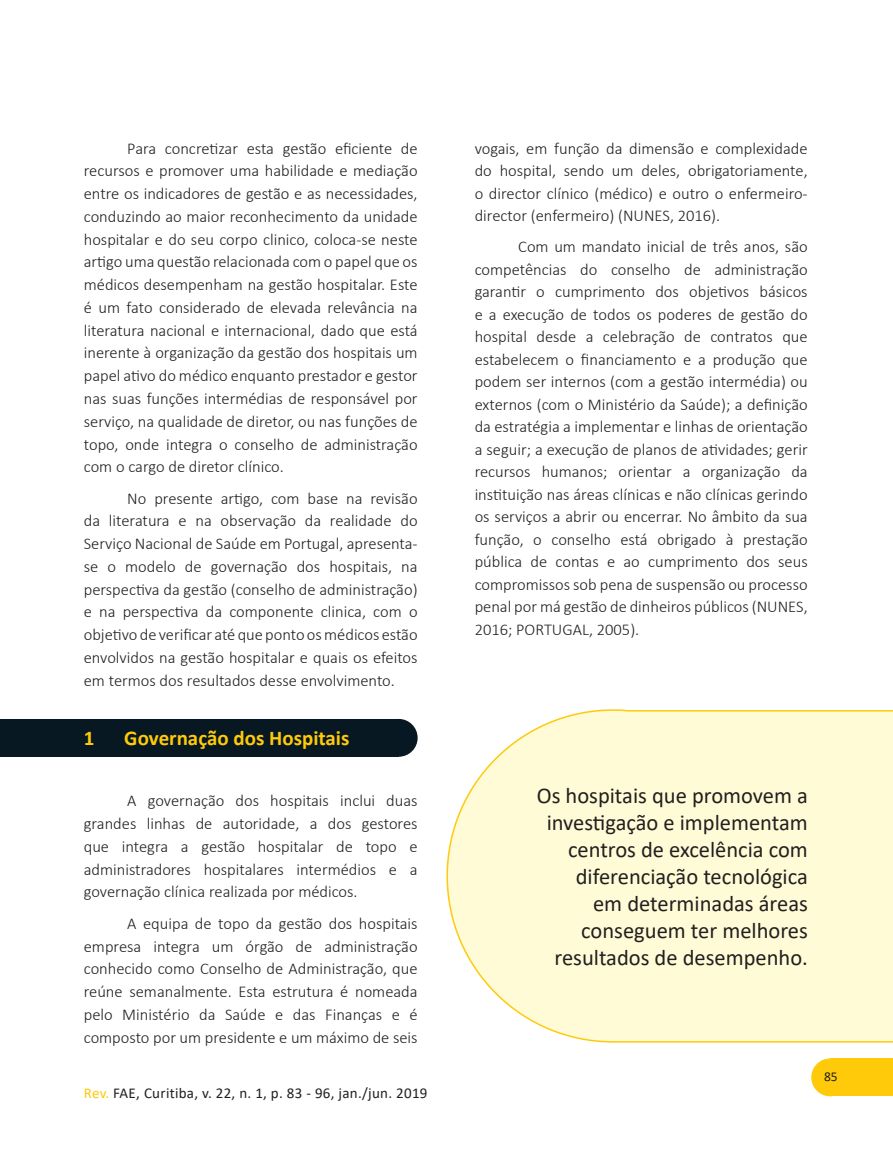
<style>
.page{position:relative;width:893px;height:1149px;background:#fff}
.page>*{position:absolute;margin:0;border:0;box-sizing:border-box;transform-origin:0 0}
.Olho{font:22.5px/27px "Calibri";color:#231f20;text-align:right}
.T1_copy{font:700 21px "Calibri";color:#feca0a}
.Texto_PN{font:300 16.5px/22.8px "Calibri";color:#231f20;text-align:justify}
.t1{font:15px "Calibri";letter-spacing:.02em;color:#231f20}
.t2{font:13.5px "Calibri";color:#231f20}
.s1{color:#feca0a}
</style>
<div class="page">
<div style="left:830px;top:1058px;width:63px;height:37px;background:#feca0a"></div>
<div style="left:811px;top:1058px;width:38px;height:37px;background:#feca0a;border-radius:50%"></div>
<div style="left:0;top:718px;width:399px;height:38px;background:#071822"></div>
<div style="left:380px;top:718px;width:38px;height:38px;background:#071822;border-radius:50%"></div>
<svg style="left:446px;top:709px;width:447px;height:333px;background:#fefad7"></svg>
<p class="Texto_PN" style="left:84px;top:136px;width:335px;text-indent:44px">Para concretizar esta gestão eficiente de recursos e promover uma habilidade e mediação entre os indicadores de gestão e as necessidades, conduzindo ao maior reconhecimento da unidade hospitalar e do seu corpo clinico, coloca-se neste artigo uma questão relacionada com o papel que os médicos desempenham na gestão hospitalar. Este é um fato considerado de elevada relevância na literatura nacional e internacional, dado que está inerente à organização da gestão dos hospitais um papel ativo do médico enquanto prestador e gestor nas suas funções intermédias de responsável por serviço, na qualidade de diretor, ou nas funções de topo, onde integra o conselho de administração com o cargo de diretor clínico.</p>
<p class="Texto_PN" style="left:84px;top:486px;width:335px;text-indent:44px">No presente artigo, com base na revisão da literatura e na observação da realidade do Serviço Nacional de Saúde em Portugal, apresenta&shy;se o modelo de governação dos hospitais, na perspectiva da gestão (conselho de administração) e na perspectiva da componente clinica, com o objetivo de verificar até que ponto os médicos estão envolvidos na gestão hospitalar e quais os efeitos em termos dos resultados desse envolvimento.</p>
<p class="T1_copy" style="left:84px;top:723px;width:12px">1</p>
<p class="T1_copy" style="left:124px;top:723px;width:227px">Governação dos Hospitais</p>
<p class="Texto_PN" style="left:84px;top:789px;width:335px;text-indent:44px">A governação dos hospitais inclui duas grandes linhas de autoridade, a dos gestores que integra a gestão hospitalar de topo e administradores hospitalares intermédios e a governação clínica realizada por médicos.</p>
<p class="Texto_PN" style="left:84px;top:911px;width:335px;text-indent:44px">A equipa de topo da gestão dos hospitais empresa integra um órgão de administração conhecido como Conselho de Administração, que reúne semanalmente. Esta estrutura é nomeada pelo Ministério da Saúde e das Finanças e é composto por um presidente e um máximo de seis</p>
<p class="t1" style="left:84px;top:1081px;width:345px"><span class="s1">Rev.</span> FAE, Curitiba, v. 22, n. 1, p. 83 - 96, jan./jun. 2019</p>
<p class="Texto_PN" style="left:475px;top:137px;width:335px">vogais, em função da dimensão e complexidade do hospital, sendo um deles, obrigatoriamente, o director clínico (médico) e outro o enfermeiro&shy;director (enfermeiro) (NUNES, 2016).</p>
<p class="Texto_PN" style="left:475px;top:235px;width:335px;text-indent:44px">Com um mandato inicial de três anos, são competências do conselho de administração garantir o cumprimento dos objetivos básicos e a execução de todos os poderes de gestão do hospital desde a celebração de contratos que estabelecem o financiamento e a produção que podem ser internos (com a gestão intermédia) ou externos (com o Ministério da Saúde); a definição da estratégia a implementar e linhas de orientação a seguir; a execução de planos de atividades; gerir recursos humanos; orientar a organização da instituição nas áreas clínicas e não clínicas gerindo os serviços a abrir ou encerrar. No âmbito da sua função, o conselho está obrigado à prestação pública de contas e ao cumprimento dos seus compromissos sob pena de suspensão ou processo penal por má gestão de dinheiros públicos (NUNES, 2016; PORTUGAL, 2005).</p>
<p class="Olho" style="left:537px;top:781px;width:273px">Os hospitais que promovem a investigação e implementam centros de excelência com diferenciação tecnológica<br>em determinadas áreas conseguem ter melhores resultados de desempenho.</p>
<p class="t2" style="left:824px;top:1066px;width:15px">85</p>
</div>
